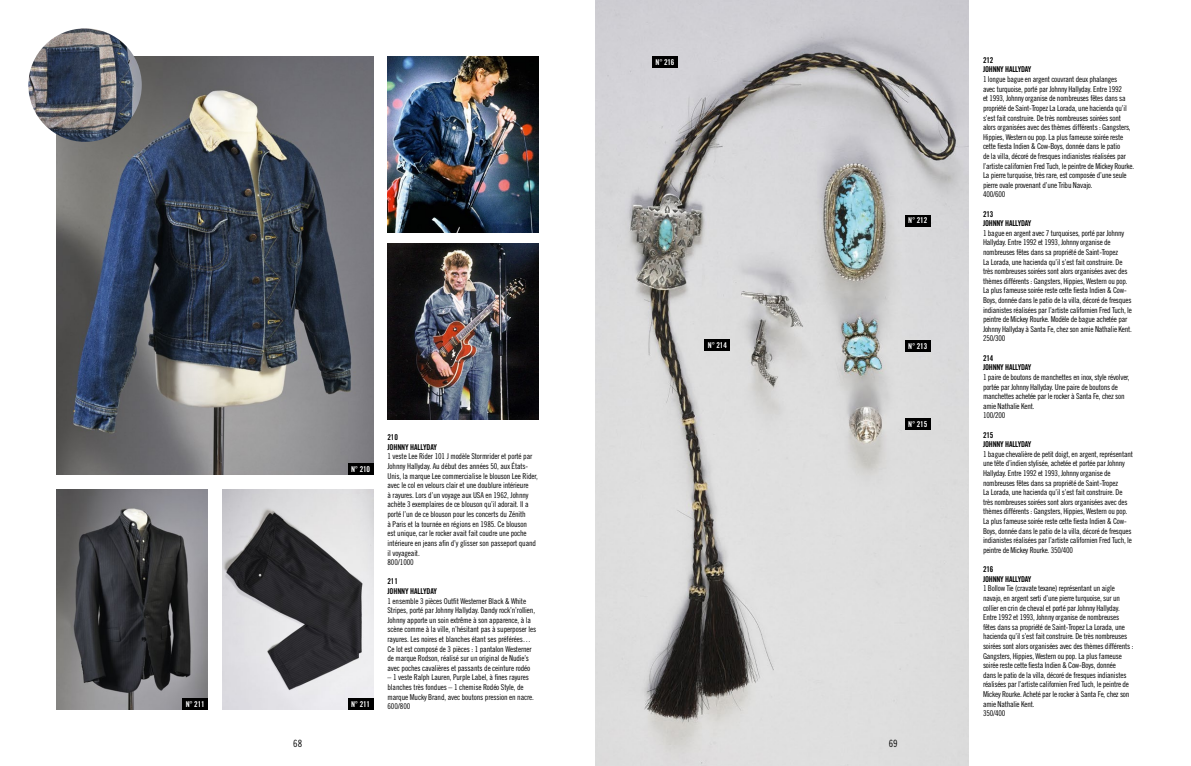
<style>
.page{position:relative;width:1191px;height:766px;background:#fff}
.page>*{position:absolute;margin:0;border:0;box-sizing:border-box;transform-origin:0 0}
.t1{font:10px "Trade Gothic Cond Eighteen";color:#000}
.t2{font:8px/9.6px "Trade Gothic Cond Eighteen";letter-spacing:-.025em;color:#000}
.t3{font:8px/9.6px "Trade Gothic Bold Cond Twenty";letter-spacing:-.025em;color:#000}
.t4{font:8px "Trade Gothic Bold Cond Twenty";letter-spacing:-.015em;color:#fff}
</style>
<div class="page">
<img style="left:595px;top:0;width:374px;height:765px">
<img style="left:57px;top:57px;width:316px;height:417px">
<img style="left:387px;top:57px;width:152px;height:175px">
<img style="left:387px;top:244px;width:152px;height:175px">
<img style="left:57px;top:489px;width:151px;height:220px">
<img style="left:222px;top:489px;width:151px;height:220px">
<img style="left:28px;top:28px;width:114px;height:114px;border-radius:57px">
<div style="left:348px;top:463px;width:25px;height:11px;background:#000"></div>
<div style="left:348px;top:697px;width:25px;height:12px;background:#000"></div>
<div style="left:182px;top:697px;width:26px;height:12px;background:#000"></div>
<div style="left:905px;top:340px;width:25px;height:11px;background:#000"></div>
<div style="left:905px;top:418px;width:25px;height:11px;background:#000"></div>
<div style="left:704px;top:340px;width:26px;height:11px;background:#000"></div>
<div style="left:652px;top:57px;width:25px;height:11px;background:#000"></div>
<div style="left:905px;top:215px;width:25px;height:11px;background:#000"></div>
<p class="t4" style="left:655px;top:58px;width:21px">N° 216</p>
<p class="t4" style="left:908px;top:216px;width:21px">N° 212</p>
<p class="t4" style="left:708px;top:340px;width:21px">N° 214</p>
<p class="t4" style="left:908px;top:341px;width:21px">N° 213</p>
<p class="t4" style="left:351px;top:464px;width:21px">N° 210</p>
<p class="t4" style="left:186px;top:698px;width:21px">N° 211</p>
<p class="t4" style="left:351px;top:698px;width:21px">N° 211</p>
<p class="t3" style="left:387px;top:432px;width:51px">210<br>JOHNNY HALLYDAY</p>
<p class="t2" style="left:387px;top:451px;width:152px">1 veste Lee Rider 101 J modèle Stormrider et porté par Johnny Hallyday. Au début des années 50, aux États-Unis, la marque Lee commercialise le blouson Lee Rider, avec le col en velours clair et une doublure intérieure<br>à rayures. Lors d’un voyage aux USA en 1962, Johnny achète 3 exemplaires de ce blouson qu’il adorait. Il a porté l’un de ce blouson pour les concerts du Zénith<br>à Paris et la tournée en régions en 1985. Ce blouson<br>est unique, car le rocker avait fait coudre une poche intérieure en jeans afin d’y glisser son passeport quand il voyageait.<br>800/1000</p>
<p class="t3" style="left:387px;top:576px;width:51px">211<br>JOHNNY HALLYDAY</p>
<p class="t2" style="left:387px;top:595px;width:150px">1 ensemble 3 pièces Outfit Westerner Black &amp; White Stripes, porté par Johnny Hallyday. Dandy rock’n’rollien, Johnny apporte un soin extrême à son apparence, à la scène comme à la ville, n’hésitant pas à superposer les rayures. Les noires et blanches étant ses préférées… Ce lot est composé de 3 pièces : 1 pantalon Westerner de marque Rodson, réalisé sur un original de Nudie’s avec poches cavalières et passants de ceinture rodéo</p>
<p class="t2" style="left:387px;top:672px;width:148px">– 1 veste Ralph Lauren, Purple Label, à fines rayures blanches très fondues – 1 chemise Rodéo Style, de marque Mucky Brand, avec boutons pression en nacre.<br>600/800</p>
<p class="t4" style="left:908px;top:419px;width:21px">N° 215</p>
<p class="t1" style="left:293px;top:737px;width:10px">68</p>
<p class="t1" style="left:888px;top:737px;width:10px">69</p>
<p class="t3" style="left:983px;top:55px;width:50px">212<br>JOHNNY HALLYDAY</p>
<p class="t2" style="left:983px;top:74px;width:153px">1 longue bague en argent couvrant deux phalanges<br>avec turquoise, porté par Johnny Hallyday. Entre 1992<br>et 1993, Johnny organise de nombreuses fêtes dans sa propriété de Saint-Tropez La Lorada, une hacienda qu’il s’est fait construire. De très nombreuses soirées sont alors organisées avec des thèmes différents : Gangsters, Hippies, Western ou pop. La plus fameuse soirée reste cette fiesta Indien &amp; Cow-Boys, donnée dans le patio<br>de la villa, décoré de fresques indianistes réalisées par l’artiste californien Fred Tuch, le peintre de Mickey Rourke.<br>La pierre turquoise, très rare, est composée d’une seule pierre ovale provenant d’une Tribu Navajo.<br>400/600</p>
<p class="t3" style="left:983px;top:209px;width:50px">213<br>JOHNNY HALLYDAY</p>
<p class="t2" style="left:983px;top:228px;width:150px">1 bague en argent avec 7 turquoises, porté par Johnny Hallyday. Entre 1992 et 1993, Johnny organise de nombreuses fêtes dans sa propriété de Saint-Tropez<br>La Lorada, une hacienda qu’il s’est fait construire. De très nombreuses soirées sont alors organisées avec des thèmes différents : Gangsters, Hippies, Western ou pop.<br>La plus fameuse soirée reste cette fiesta Indien &amp; Cow-Boys, donnée dans le patio de la villa, décoré de fresques indianistes réalisées par l’artiste californien Fred Tuch, le peintre de Mickey Rourke. Modèle de bague achetée par Johnny Hallyday à Santa Fe, chez son amie Nathalie Kent.<br>250/300</p>
<p class="t3" style="left:983px;top:353px;width:50px">214<br>JOHNNY HALLYDAY</p>
<p class="t2" style="left:983px;top:372px;width:148px">1 paire de boutons de manchettes en inox, style révolver, portée par Johnny Hallyday. Une paire de boutons de manchettes achetée par le rocker à Santa Fe, chez son amie Nathalie Kent.<br>100/200</p>
<p class="t3" style="left:983px;top:429px;width:50px">215<br>JOHNNY HALLYDAY</p>
<p class="t2" style="left:983px;top:449px;width:151px">1 bague chevalière de petit doigt, en argent, représentant une tête d’indien stylisée, achetée et portée par Johnny Hallyday. Entre 1992 et 1993, Johnny organise de nombreuses fêtes dans sa propriété de Saint-Tropez<br>La Lorada, une hacienda qu’il s’est fait construire. De très nombreuses soirées sont alors organisées avec des thèmes différents : Gangsters, Hippies, Western ou pop.<br>La plus fameuse soirée reste cette fiesta Indien &amp; Cow-Boys, donnée dans le patio de la villa, décoré de fresques indianistes réalisées par l’artiste californien Fred Tuch, le peintre de Mickey Rourke. 350/400</p>
<p class="t3" style="left:983px;top:564px;width:50px">216<br>JOHNNY HALLYDAY</p>
<p class="t2" style="left:983px;top:583px;width:152px">1 Bollow Tie (cravate texane) représentant un aigle navajo, en argent serti d’une pierre turquoise, sur un collier en crin de cheval et porté par Johnny Hallyday.<br>Entre 1992 et 1993, Johnny organise de nombreuses fêtes dans sa propriété de Saint-Tropez La Lorada, une hacienda qu’il s’est fait construire. De très nombreuses soirées sont alors organisées avec des thèmes différents :<br>Gangsters, Hippies, Western ou pop. La plus fameuse soirée reste cette fiesta Indien &amp; Cow-Boys, donnée<br>dans le patio de la villa, décoré de fresques indianistes réalisées par l’artiste californien Fred Tuch, le peintre de Mickey Rourke. Acheté par le rocker à Santa Fe, chez son amie Nathalie Kent.<br>350/400</p>
</div>
